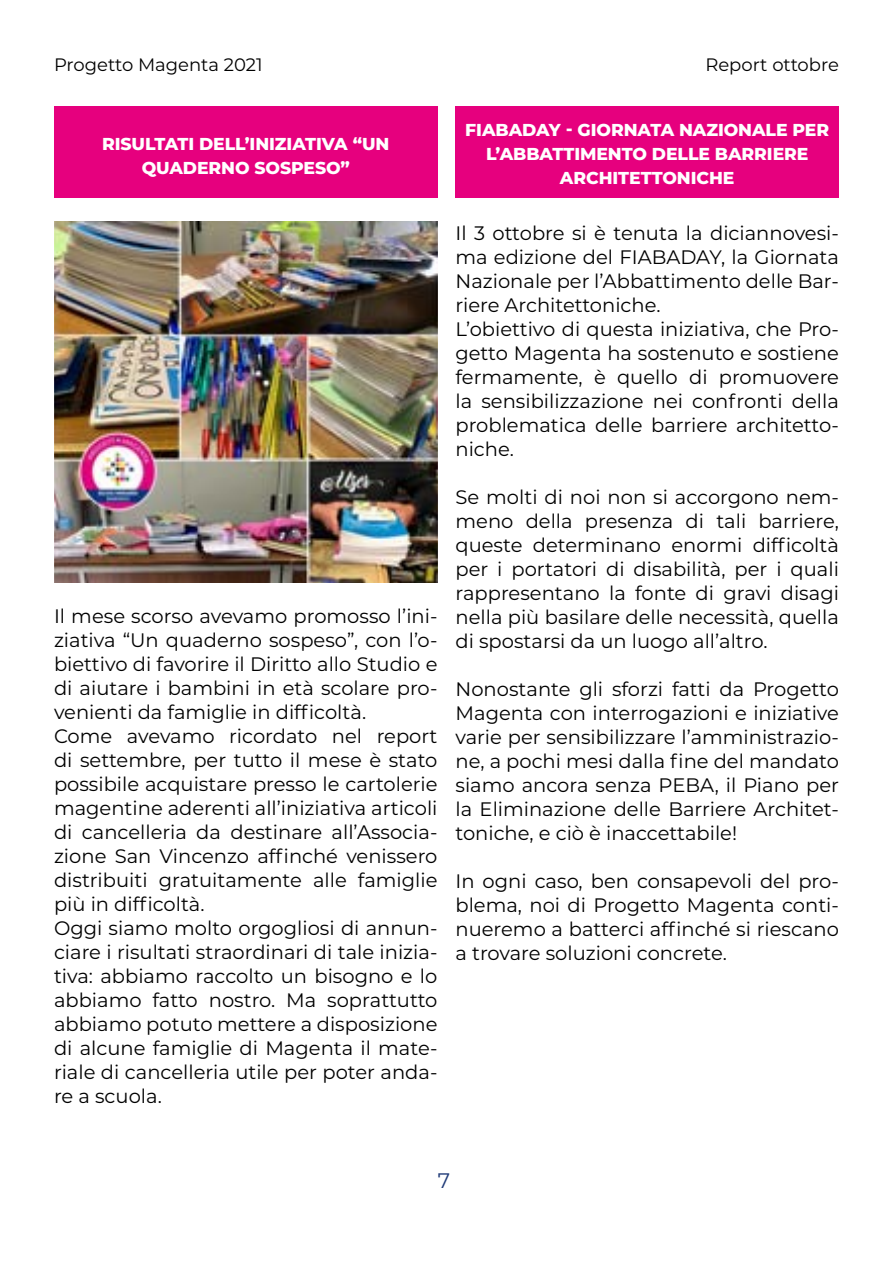
<style>
.page{position:relative;width:893px;height:1263px;background:#fff}
.page>*{position:absolute;margin:0;border:0;box-sizing:border-box;transform-origin:0 0}
.t1{font:21px "Montserrat";color:#203b78}
.t2{font:19.5px/24px "Montserrat";color:#000;text-align:justify}
.t3{font:18px "Montserrat";color:#000}
.t4{font:800 17.25px/24px "Montserrat";letter-spacing:-.005em;color:#fff;text-align:center}
</style>
<div class="page">
<div style="left:54px;top:106px;width:383px;height:92px;background:#e6007e"></div>
<div style="left:455px;top:106px;width:384px;height:92px;background:#e6007e"></div>
<img style="left:54px;top:221px;width:383px;height:362px">
<p class="t3" style="left:54px;top:53px;width:210px">Progetto Magenta 2021</p>
<p class="t3" style="left:705px;top:53px;width:135px">Report ottobre</p>
<p class="t4" style="left:102px;top:130px;width:289px">RISULTATI DELL’INIZIATIVA “UN<br>QUADERNO SOSPESO”</p>
<p class="t2" style="left:54px;top:603px;width:385px">Il mese scorso avevamo promosso l’ini&shy;ziativa “Un quaderno sospeso”, con l’o&shy;biettivo di favorire il Diritto allo Studio e di aiutare i bambini in età scolare pro&shy;venienti da famiglie in difficoltà.</p>
<p class="t2" style="left:54px;top:723px;width:385px">Come avevamo ricordato nel report di settembre, per tutto il mese è stato possibile acquistare presso le cartolerie magentine aderenti all’iniziativa articoli di cancelleria da destinare all’Associa&shy;zione San Vincenzo affinché venissero distribuiti gratuitamente alle famiglie più in difficoltà.</p>
<p class="t2" style="left:54px;top:915px;width:385px">Oggi siamo molto orgogliosi di annun&shy;ciare i risultati straordinari di tale inizia&shy;tiva: abbiamo raccolto un bisogno e lo abbiamo fatto nostro. Ma soprattutto abbiamo potuto mettere a disposizione di alcune famiglie di Magenta il mate&shy;riale di cancelleria utile per poter anda&shy;re a scuola.</p>
<p class="t4" style="left:465px;top:117px;width:365px">FIABADAY - GIORNATA NAZIONALE PER<br>L’ABBATTIMENTO DELLE BARRIERE<br>ARCHITETTONICHE</p>
<p class="t2" style="left:455px;top:220px;width:385px">Il 3 ottobre si è tenuta la diciannovesi&shy;ma edizione del FIABADAY, la Giornata Nazionale per l’Abbattimento delle Bar&shy;riere Architettoniche.</p>
<p class="t2" style="left:455px;top:316px;width:385px">L’obiettivo di questa iniziativa, che Pro&shy;getto Magenta ha sostenuto e sostiene fermamente, è quello di promuovere la sensibilizzazione nei confronti della problematica delle barriere architetto&shy;niche.</p>
<p class="t2" style="left:455px;top:484px;width:385px">Se molti di noi non si accorgono nem&shy;meno della presenza di tali barriere, queste determinano enormi difficoltà per i portatori di disabilità, per i quali rappresentano la fonte di gravi disagi nella più basilare delle necessità, quella di spostarsi da un luogo all’altro.</p>
<p class="t2" style="left:455px;top:676px;width:385px">Nonostante gli sforzi fatti da Progetto Magenta con interrogazioni e iniziative varie per sensibilizzare l’amministrazio&shy;ne, a pochi mesi dalla fine del mandato siamo ancora senza PEBA, il Piano per la Eliminazione delle Barriere Architet&shy;toniche, e ciò è inaccettabile!</p>
<p class="t2" style="left:455px;top:868px;width:385px">In ogni caso, ben consapevoli del pro&shy;blema, noi di Progetto Magenta conti&shy;nueremo a batterci affinché si riescano a trovare soluzioni concrete.</p>
<p class="t1" style="left:438px;top:1166px;width:14px">7</p>
</div>
